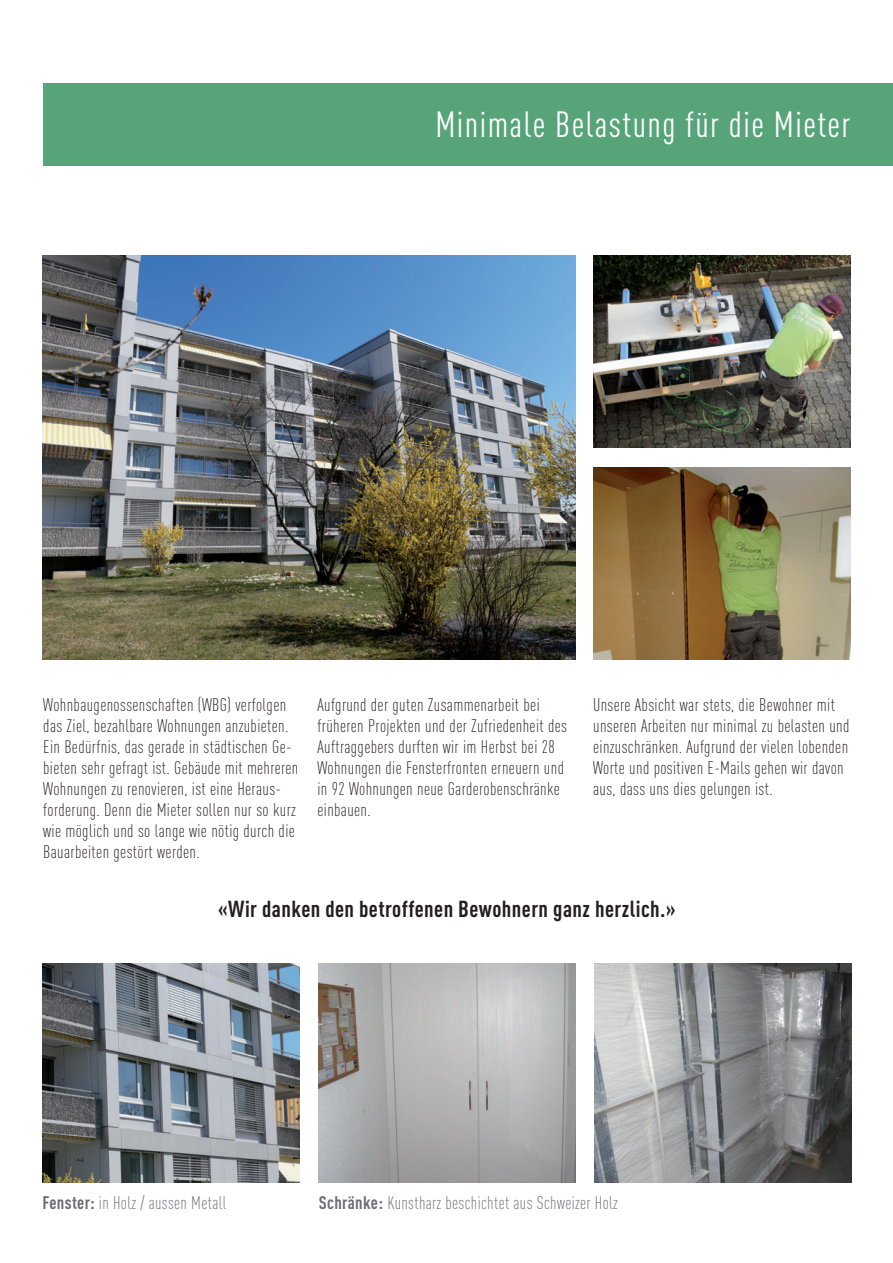
<style>
.page{position:relative;width:893px;height:1263px;background:#fff}
.page>*{position:absolute;margin:0;border:0;box-sizing:border-box;transform-origin:0 0}
.t1{font:condensed 36px "DIN Pro";letter-spacing:.04em;color:#fff}
.t2{font:700 condensed 22.8px "DIN Pro";letter-spacing:.02em;color:#231f20}
.t3{font:300 condensed 18px/21px "DIN Pro";letter-spacing:.02em;color:#231f20}
.t4{font:300 condensed 18px "DIN Pro";letter-spacing:.02em;color:#6c6d70}
.s1{font-weight:700}
</style>
<div class="page">
<img style="left:43px;top:963px;width:256px;height:220px">
<img style="left:593px;top:255px;width:257px;height:192px">
<img style="left:593px;top:467px;width:257px;height:192px">
<img style="left:595px;top:963px;width:257px;height:220px">
<img style="left:319px;top:963px;width:257px;height:220px">
<img style="left:42px;top:255px;width:533px;height:404px">
<div style="left:43px;top:83px;width:850px;height:82px;background:#57a479"></div>
<h1 class="t1" style="left:435px;top:98px;width:417px">Minimale Belastung für die Mieter</h1>
<p class="t3" style="left:43px;top:693px;width:256px">Wohnbaugenossenschaften (WBG) verfolgen das Ziel, bezahlbare Wohnungen anzubieten.<br>Ein Bedürfnis, das gerade in städtischen Ge&shy;bieten sehr gefragt ist. Gebäude mit mehreren Wohnungen zu renovieren, ist eine Heraus&shy;forderung. Denn die Mieter sollen nur so kurz wie möglich und so lange wie nötig durch die Bauarbeiten gestört werden.</p>
<p class="t3" style="left:317px;top:693px;width:251px">Aufgrund der guten Zusammenarbeit bei früheren Projekten und der Zufriedenheit des Auftraggebers durften wir im Herbst bei 28<br>Wohnungen die Fensterfronten erneuern und in 92 Wohnungen neue Garderobenschränke einbauen.</p>
<p class="t3" style="left:593px;top:693px;width:258px">Unsere Absicht war stets, die Bewohner mit unseren Arbeiten nur minimal zu belasten und einzuschränken. Aufgrund der vielen lobenden Worte und positiven E-Mails gehen wir davon aus, dass uns dies gelungen ist.</p>
<p class="t2" style="left:218px;top:892px;width:459px">«Wir danken den betroffenen Bewohnern ganz herzlich.»</p>
<p class="t4" style="left:42px;top:1190px;width:185px"><span class="s1">Fenster:</span> in Holz / aussen Metall</p>
<p class="t4" style="left:319px;top:1190px;width:301px"><span class="s1">Schränke:</span> Kunstharz beschichtet aus Schweizer Holz</p>
</div>
